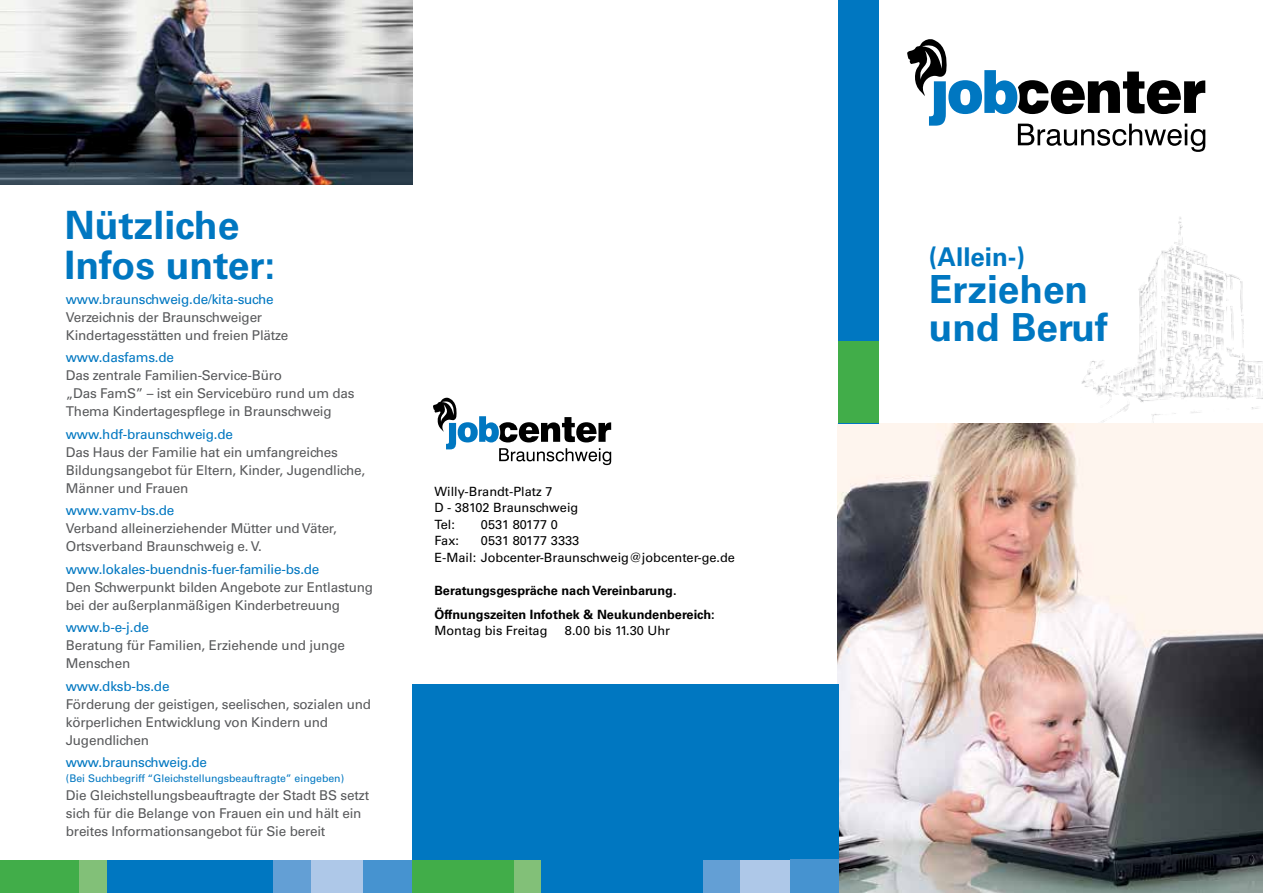
<style>
.page{position:relative;width:1263px;height:893px;background:#fff}
.page>*{position:absolute;margin:0;border:0;box-sizing:border-box;transform-origin:0 0}
.t1{font:700 39px/40.5px "Univers LT Std";color:#0077c1}
.t2{font:700 38.7px/37.7px "Univers LT Std";color:#0077c1}
.t3{font:700 25.8px "Univers LT Std";color:#0077c1}
.t4{font:13.5px/18px "Univers LT Std";letter-spacing:-.015em;color:#58595b}
.t5{font:13.5px "Univers LT Std";letter-spacing:-.015em;color:#0077c1}
.t6{font:12.75px/16.5px "Univers LT Std";color:#000}
.t7{font:700 12.75px/24px "Univers LT Std";color:#000}
.t8{font:10.5px "Univers LT Std";color:#0077c1}
</style>
<div class="page">
<img style="left:1081px;top:217px;width:182px;height:206px">
<img style="left:838px;top:423px;width:425px;height:470px">
<svg style="left:907px;top:39px;width:298px;height:113px"></svg>
<div style="left:838px;top:0;width:40px;height:423px;background:#0077c1"></div>
<div style="left:838px;top:341px;width:40px;height:82px;background:#41ad49"></div>
<img style="left:0;top:0;width:412px;height:185px">
<div style="left:0;top:860px;width:79px;height:33px;background:#41ad49"></div>
<div style="left:79px;top:860px;width:28px;height:33px;background:#82c078"></div>
<div style="left:107px;top:860px;width:166px;height:33px;background:#0077c1"></div>
<div style="left:273px;top:860px;width:39px;height:33px;background:#639fd5"></div>
<div style="left:312px;top:860px;width:51px;height:33px;background:#aec8e8"></div>
<div style="left:363px;top:860px;width:49px;height:33px;background:#4693d0"></div>
<div style="left:412px;top:685px;width:427px;height:208px;background:#0077c1"></div>
<div style="left:412px;top:860px;width:102px;height:33px;background:#41ad49"></div>
<div style="left:514px;top:860px;width:27px;height:33px;background:#82c078"></div>
<div style="left:703px;top:860px;width:38px;height:33px;background:#639fd5"></div>
<div style="left:740px;top:860px;width:50px;height:33px;background:#aec8e8"></div>
<div style="left:790px;top:860px;width:49px;height:33px;background:#4693d0"></div>
<svg style="left:433px;top:397px;width:178px;height:68px"></svg>
<h1 class="t1" style="left:65px;top:205px;width:212px">Nützliche<br>Infos unter:</h1>
<p class="t5" style="left:66px;top:291px;width:209px">www.braunschweig.de/kita-suche</p>
<p class="t4" style="left:66px;top:308px;width:224px">Verzeichnis der Braunschweiger<br>Kindertagesstätten und freien Plätze</p>
<p class="t5" style="left:66px;top:349px;width:110px">www.dasfams.de</p>
<p class="t4" style="left:66px;top:366px;width:290px">Das zentrale Familien-Service-Büro<br>„Das FamS” – ist ein Servicebüro rund um das<br>Thema Kindertagespflege in Braunschweig</p>
<p class="t5" style="left:66px;top:426px;width:169px">www.hdf-braunschweig.de</p>
<p class="t4" style="left:66px;top:443px;width:301px">Das Haus der Familie hat ein umfangreiches<br>Bildungsangebot für Eltern, Kinder, Jugendliche,<br>Männer und Frauen</p>
<p class="t5" style="left:66px;top:502px;width:110px">www.vamv-bs.de</p>
<p class="t4" style="left:66px;top:519px;width:273px">Verband alleinerziehender Mütter und Väter,<br>Ortsverband Braunschweig e. V.</p>
<p class="t5" style="left:66px;top:561px;width:255px">www.lokales-buendnis-fuer-familie-bs.de</p>
<p class="t4" style="left:66px;top:578px;width:309px">Den Schwerpunkt bilden Angebote zur Entlastung bei der außerplanmäßigen Kinderbetreuung</p>
<p class="t5" style="left:66px;top:619px;width:84px">www.b-e-j.de</p>
<p class="t4" style="left:66px;top:636px;width:281px">Beratung für Familien, Erziehende und junge<br>Menschen</p>
<p class="t5" style="left:66px;top:678px;width:105px">www.dksb-bs.de</p>
<p class="t4" style="left:66px;top:695px;width:307px">Förderung der geistigen, seelischen, sozialen und körperlichen Entwicklung von Kindern und<br>Jugendlichen</p>
<p class="t5" style="left:66px;top:754px;width:143px">www.braunschweig.de</p>
<p class="t8" style="left:66px;top:772px;width:280px">(Bei Suchbegriff “Gleichstellungsbeauftragte” eingeben)</p>
<p class="t4" style="left:66px;top:786px;width:305px">Die Gleichstellungsbeauftragte der Stadt BS setzt sich für die Belange von Frauen ein und hält ein breites Informationsangebot für Sie bereit</p>
<p class="t6" style="left:434px;top:483px;width:145px">Willy-Brandt-Platz 7<br>D - 38102 Braunschweig<br>Tel:</p>
<p class="t6" style="left:481px;top:516px;width:79px">0531 80177 0</p>
<p class="t6" style="left:434px;top:533px;width:26px">Fax:</p>
<p class="t6" style="left:434px;top:533px;width:302px;text-indent:46px">0531 80177 3333<br>E-Mail: Jobcenter-Braunschweig@jobcenter-ge.de</p>
<p class="t7" style="left:434px;top:578px;width:282px">Beratungsgespräche nach Vereinbarung.<br>Öffnungszeiten Infothek &amp; Neukundenbereich:</p>
<p class="t6" style="left:434px;top:623px;width:115px">Montag bis Freitag</p>
<p class="t6" style="left:565px;top:623px;width:107px">8.00 bis 11.30 Uhr</p>
<h3 class="t3" style="left:929px;top:242px;width:98px">(Allein-)</h3>
<h2 class="t2" style="left:929px;top:271px;width:181px">Erziehen und Beruf</h2>
</div>
